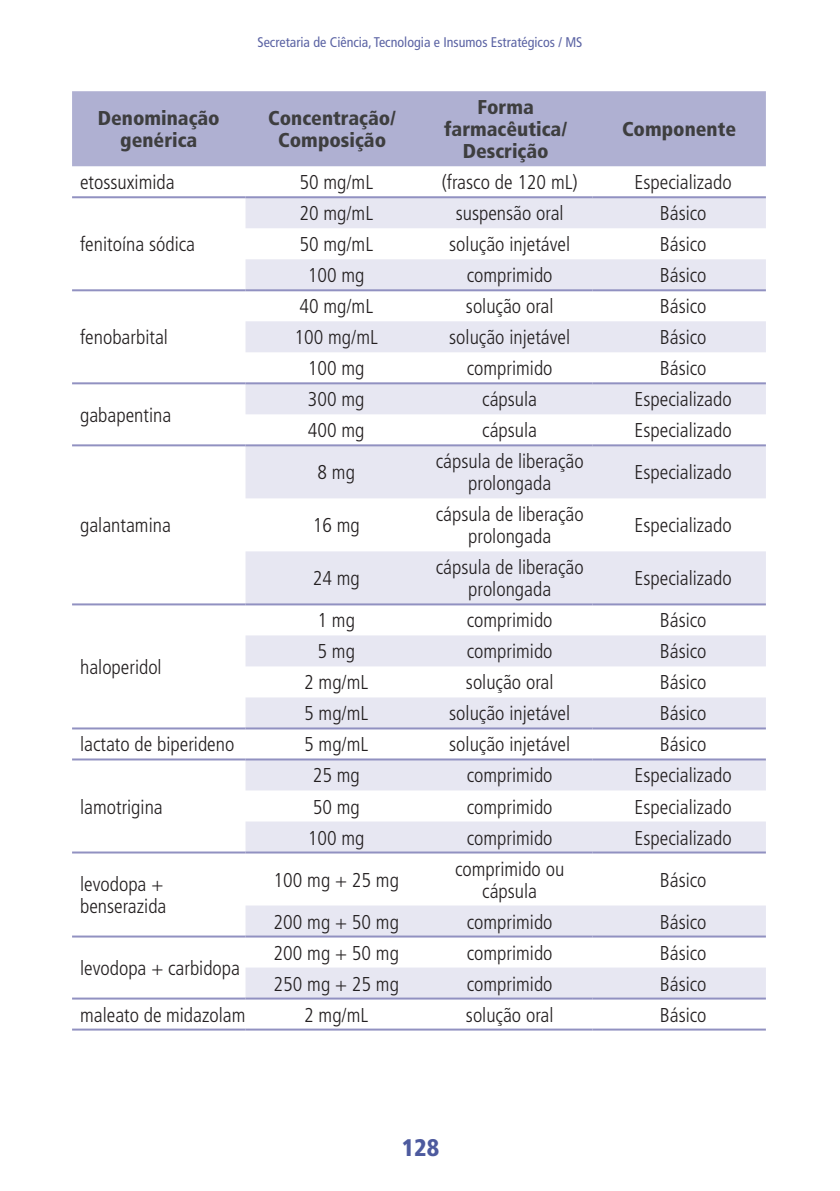
<style>
.page{position:relative;width:840px;height:1191px;background:#fff}
.page>*{position:absolute;margin:0;border:0;box-sizing:border-box;transform-origin:0 0}
.t1{font:900 condensed 24px "Frutiger LT Std";color:#4d5a9e}
.t2{font:300 condensed 20px/22px "Frutiger";color:#231f20;text-align:center}
.t3{font:900 condensed 20px/22px "Frutiger LT Std";color:#3e3e3f;text-align:center}
.t4{font:condensed 14px "Frutiger LT Std";color:#5c64a4}
</style>
<div class="page">
<div style="left:72px;top:91px;width:693px;height:75px;background:#afb0d2"></div>
<svg style="left:245px;top:198px;width:520px;height:799px;fill:#e7e7f2"></svg>
<hr style="left:72px;top:196px;width:173px;height:2px;background:#9191c1">
<hr style="left:72px;top:289px;width:173px;height:2px;background:#9191c1">
<hr style="left:72px;top:382px;width:173px;height:2px;background:#9191c1">
<hr style="left:72px;top:444px;width:173px;height:2px;background:#9191c1">
<hr style="left:72px;top:603px;width:173px;height:2px;background:#9191c1">
<hr style="left:72px;top:851px;width:173px;height:2px;background:#9191c1">
<hr style="left:72px;top:935px;width:173px;height:2px;background:#9191c1">
<hr style="left:72px;top:997px;width:173px;height:2px;background:#9191c1">
<hr style="left:72px;top:1028px;width:173px;height:2px;background:#9191c1">
<hr style="left:245px;top:196px;width:174px;height:2px;background:#9191c1">
<hr style="left:419px;top:196px;width:173px;height:2px;background:#9191c1">
<hr style="left:245px;top:289px;width:174px;height:2px;background:#9191c1">
<hr style="left:419px;top:289px;width:173px;height:2px;background:#9191c1">
<hr style="left:245px;top:382px;width:174px;height:2px;background:#9191c1">
<hr style="left:419px;top:382px;width:173px;height:2px;background:#9191c1">
<hr style="left:245px;top:444px;width:174px;height:2px;background:#9191c1">
<hr style="left:419px;top:444px;width:173px;height:2px;background:#9191c1">
<hr style="left:245px;top:603px;width:174px;height:2px;background:#9191c1">
<hr style="left:419px;top:603px;width:173px;height:2px;background:#9191c1">
<hr style="left:245px;top:851px;width:174px;height:2px;background:#9191c1">
<hr style="left:419px;top:851px;width:173px;height:2px;background:#9191c1">
<hr style="left:245px;top:935px;width:174px;height:2px;background:#9191c1">
<hr style="left:419px;top:935px;width:173px;height:2px;background:#9191c1">
<hr style="left:245px;top:997px;width:174px;height:2px;background:#9191c1">
<hr style="left:419px;top:997px;width:173px;height:2px;background:#9191c1">
<hr style="left:245px;top:1028px;width:174px;height:2px;background:#9191c1">
<hr style="left:419px;top:1028px;width:173px;height:2px;background:#9191c1">
<hr style="left:72px;top:727px;width:173px;height:2px;background:#9191c1">
<hr style="left:245px;top:727px;width:174px;height:2px;background:#9191c1">
<hr style="left:419px;top:727px;width:173px;height:2px;background:#9191c1">
<hr style="left:72px;top:758px;width:173px;height:2px;background:#9191c1">
<hr style="left:245px;top:758px;width:174px;height:2px;background:#9191c1">
<hr style="left:419px;top:758px;width:173px;height:2px;background:#9191c1">
<hr style="left:592px;top:196px;width:173px;height:2px;background:#9191c1">
<hr style="left:592px;top:289px;width:173px;height:2px;background:#9191c1">
<hr style="left:592px;top:382px;width:173px;height:2px;background:#9191c1">
<hr style="left:592px;top:444px;width:173px;height:2px;background:#9191c1">
<hr style="left:592px;top:603px;width:173px;height:2px;background:#9191c1">
<hr style="left:592px;top:727px;width:173px;height:2px;background:#9191c1">
<hr style="left:592px;top:758px;width:173px;height:2px;background:#9191c1">
<hr style="left:592px;top:851px;width:173px;height:2px;background:#9191c1">
<hr style="left:592px;top:935px;width:173px;height:2px;background:#9191c1">
<hr style="left:592px;top:997px;width:173px;height:2px;background:#9191c1">
<hr style="left:592px;top:1028px;width:173px;height:2px;background:#9191c1">
<p class="t4" style="left:257px;top:33px;width:326px">Secretaria de Ciência, Tecnologia e Insumos Estratégicos / MS</p>
<p class="t3" style="left:98px;top:107px;width:123px">Denominação genérica</p>
<p class="t3" style="left:268px;top:107px;width:129px">Concentração/<br>Composição</p>
<p class="t3" style="left:444px;top:96px;width:124px">Forma farmacêutica/<br>Descrição</p>
<p class="t3" style="left:621px;top:118px;width:116px">Componente</p>
<p class="t2" style="left:80px;top:172px;width:96px">etossuximida</p>
<p class="t2" style="left:299px;top:172px;width:75px">50 mg/mL</p>
<p class="t2" style="left:441px;top:172px;width:137px">(frasco de 120 mL)</p>
<p class="t2" style="left:634px;top:172px;width:99px">Especializado</p>
<p class="t2" style="left:80px;top:234px;width:116px">fenitoína sódica</p>
<p class="t2" style="left:80px;top:327px;width:89px">fenobarbital</p>
<p class="t2" style="left:80px;top:404px;width:93px">gabapentina</p>
<p class="t2" style="left:80px;top:515px;width:92px">galantamina</p>
<p class="t2" style="left:80px;top:656px;width:83px">haloperidol</p>
<p class="t2" style="left:299px;top:203px;width:75px">20 mg/mL</p>
<p class="t2" style="left:455px;top:203px;width:109px">suspensão oral</p>
<p class="t2" style="left:659px;top:203px;width:48px">Básico</p>
<p class="t2" style="left:299px;top:234px;width:75px">50 mg/mL</p>
<p class="t2" style="left:449px;top:234px;width:122px">solução injetável</p>
<p class="t2" style="left:659px;top:234px;width:48px">Básico</p>
<p class="t2" style="left:308px;top:265px;width:58px">100 mg</p>
<p class="t2" style="left:466px;top:265px;width:87px">comprimido</p>
<p class="t2" style="left:659px;top:265px;width:48px">Básico</p>
<p class="t2" style="left:299px;top:296px;width:75px">40 mg/mL</p>
<p class="t2" style="left:465px;top:296px;width:89px">solução oral</p>
<p class="t2" style="left:659px;top:296px;width:48px">Básico</p>
<p class="t2" style="left:294px;top:327px;width:85px">100 mg/mL</p>
<p class="t2" style="left:449px;top:327px;width:122px">solução injetável</p>
<p class="t2" style="left:659px;top:327px;width:48px">Básico</p>
<p class="t2" style="left:308px;top:358px;width:58px">100 mg</p>
<p class="t2" style="left:466px;top:358px;width:87px">comprimido</p>
<p class="t2" style="left:659px;top:358px;width:48px">Básico</p>
<p class="t2" style="left:308px;top:389px;width:58px">300 mg</p>
<p class="t2" style="left:482px;top:389px;width:56px">cápsula</p>
<p class="t2" style="left:634px;top:389px;width:99px">Especializado</p>
<p class="t2" style="left:308px;top:420px;width:58px">400 mg</p>
<p class="t2" style="left:482px;top:420px;width:56px">cápsula</p>
<p class="t2" style="left:634px;top:420px;width:99px">Especializado</p>
<p class="t2" style="left:317px;top:462px;width:39px">8 mg</p>
<p class="t2" style="left:435px;top:451px;width:149px">cápsula de liberação prolongada</p>
<p class="t2" style="left:634px;top:462px;width:99px">Especializado</p>
<p class="t2" style="left:312px;top:515px;width:48px">16 mg</p>
<p class="t2" style="left:435px;top:504px;width:149px">cápsula de liberação prolongada</p>
<p class="t2" style="left:634px;top:515px;width:99px">Especializado</p>
<p class="t2" style="left:312px;top:568px;width:48px">24 mg</p>
<p class="t2" style="left:435px;top:557px;width:149px">cápsula de liberação prolongada</p>
<p class="t2" style="left:634px;top:568px;width:99px">Especializado</p>
<p class="t2" style="left:317px;top:610px;width:39px">1 mg</p>
<p class="t2" style="left:466px;top:610px;width:87px">comprimido</p>
<p class="t2" style="left:659px;top:610px;width:48px">Básico</p>
<p class="t2" style="left:317px;top:641px;width:39px">5 mg</p>
<p class="t2" style="left:466px;top:641px;width:87px">comprimido</p>
<p class="t2" style="left:659px;top:641px;width:48px">Básico</p>
<p class="t2" style="left:304px;top:672px;width:66px">2 mg/mL</p>
<p class="t2" style="left:465px;top:672px;width:89px">solução oral</p>
<p class="t2" style="left:659px;top:672px;width:48px">Básico</p>
<p class="t2" style="left:304px;top:703px;width:66px">5 mg/mL</p>
<p class="t2" style="left:449px;top:703px;width:122px">solução injetável</p>
<p class="t2" style="left:659px;top:703px;width:48px">Básico</p>
<p class="t2" style="left:80px;top:734px;width:156px">lactato de biperideno</p>
<p class="t2" style="left:304px;top:734px;width:66px">5 mg/mL</p>
<p class="t2" style="left:449px;top:734px;width:122px">solução injetável</p>
<p class="t2" style="left:659px;top:734px;width:48px">Básico</p>
<p class="t2" style="left:80px;top:796px;width:84px">lamotrigina</p>
<p class="t2" style="left:312px;top:765px;width:48px">25 mg</p>
<p class="t2" style="left:466px;top:765px;width:87px">comprimido</p>
<p class="t2" style="left:634px;top:765px;width:99px">Especializado</p>
<p class="t2" style="left:312px;top:796px;width:48px">50 mg</p>
<p class="t2" style="left:466px;top:796px;width:87px">comprimido</p>
<p class="t2" style="left:634px;top:796px;width:99px">Especializado</p>
<p class="t2" style="left:308px;top:827px;width:58px">100 mg</p>
<p class="t2" style="left:466px;top:827px;width:87px">comprimido</p>
<p class="t2" style="left:634px;top:827px;width:99px">Especializado</p>
<p class="t2" style="left:80px;top:873px;width:88px;text-align:left">levodopa + benserazida</p>
<p class="t2" style="left:273px;top:869px;width:127px">100 mg + 25 mg</p>
<p class="t2" style="left:455px;top:858px;width:110px">comprimido ou cápsula</p>
<p class="t2" style="left:659px;top:869px;width:48px">Básico</p>
<p class="t2" style="left:273px;top:911px;width:127px">200 mg + 50 mg</p>
<p class="t2" style="left:466px;top:911px;width:87px">comprimido</p>
<p class="t2" style="left:659px;top:911px;width:48px">Básico</p>
<p class="t2" style="left:80px;top:957px;width:161px">levodopa + carbidopa</p>
<p class="t2" style="left:273px;top:942px;width:127px">200 mg + 50 mg</p>
<p class="t2" style="left:466px;top:942px;width:87px">comprimido</p>
<p class="t2" style="left:659px;top:942px;width:48px">Básico</p>
<p class="t2" style="left:273px;top:973px;width:127px">250 mg + 25 mg</p>
<p class="t2" style="left:466px;top:973px;width:87px">comprimido</p>
<p class="t2" style="left:659px;top:973px;width:48px">Básico</p>
<p class="t2" style="left:80px;top:1004px;width:167px">maleato de midazolam</p>
<p class="t2" style="left:304px;top:1004px;width:66px">2 mg/mL</p>
<p class="t2" style="left:465px;top:1004px;width:89px">solução oral</p>
<p class="t2" style="left:659px;top:1004px;width:48px">Básico</p>
<p class="t1" style="left:401px;top:1133px;width:39px">128</p>
</div>
